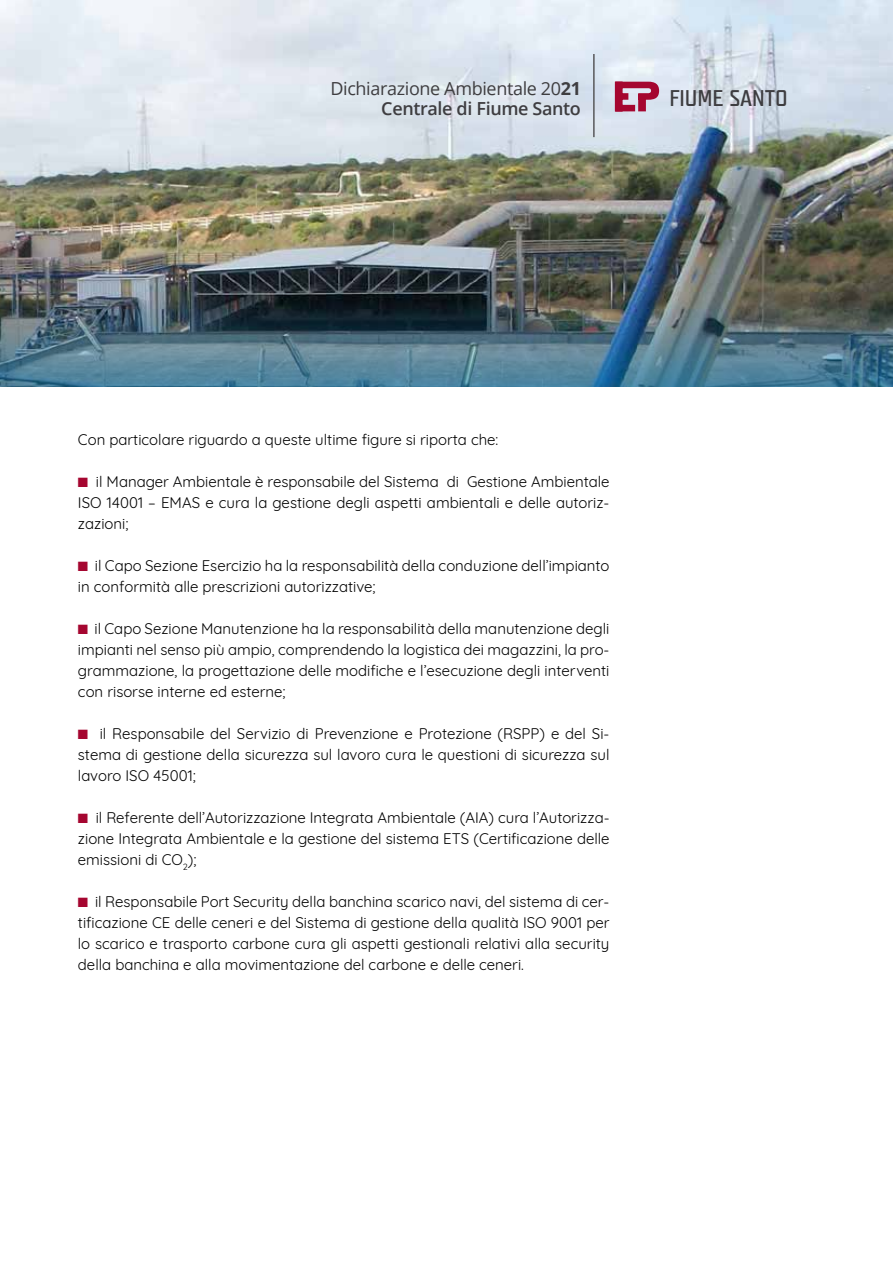
<style>
.page{position:relative;width:893px;height:1263px;background:#fff}
.page>*{position:absolute;margin:0;border:0;box-sizing:border-box;transform-origin:0 0}
.t1{font:22.8px "Teuton Normal";color:#3e3d40}
.t2{font:18px/19.8px "Open Sans";letter-spacing:-.02em;color:#3e3d40;text-align:right}
.t3{font:15px/21px "Quicksand";color:#000;text-align:justify}
.s1{font-weight:700}
.s2{font-weight:600}
.s3{color:#a50630}
</style>
<div class="page">
<img style="left:0;top:0;width:893px;height:289px">
<img style="left:0;top:289px;width:893px;height:98px">
<hr style="left:593px;top:54px;width:2px;height:83px;background:#58585a">
<svg style="left:615px;top:82px;width:44px;height:29px"></svg>
<p class="t2" style="left:330px;top:78px;width:252px">Dichiarazione Ambientale 20<span class="s1">21<br></span><span class="s2">Centrale di Fiume Santo</span></p>
<h1 class="t1" style="left:669px;top:87px;width:120px">FIUME SANTO</h1>
<p class="t3" style="left:78px;top:428px;width:422px">Con particolare riguardo a queste ultime figure si riporta che:</p>
<p class="t3" style="left:78px;top:470px;width:533px"><span class="s3">■</span> il Manager Ambientale è responsabile del Sistema di Gestione Ambientale ISO 14001 – EMAS e cura la gestione degli aspetti ambientali e delle autoriz&shy;zazioni;</p>
<p class="t3" style="left:78px;top:554px;width:533px"><span class="s3">■</span> il Capo Sezione Esercizio ha la responsabilità della conduzione dell’impianto in conformità alle prescrizioni autorizzative;</p>
<p class="t3" style="left:78px;top:617px;width:533px"><span class="s3">■</span> il Capo Sezione Manutenzione ha la responsabilità della manutenzione degli impianti nel senso più ampio, comprendendo la logistica dei magazzini, la pro&shy;grammazione, la progettazione delle modifiche e l’esecuzione degli interventi con risorse interne ed esterne;</p>
<p class="t3" style="left:78px;top:722px;width:533px"><span class="s3">■</span> il Responsabile del Servizio di Prevenzione e Protezione (RSPP) e del Si&shy;stema di gestione della sicurezza sul lavoro cura le questioni di sicurezza sul lavoro ISO 45001;</p>
<p class="t3" style="left:78px;top:806px;width:533px"><span class="s3">■</span> il Referente dell’Autorizzazione Integrata Ambientale (AIA) cura l’Autorizza&shy;zione Integrata Ambientale e la gestione del sistema ETS (Certificazione delle emissioni di CO<sub>2</sub>);</p>
<p class="t3" style="left:78px;top:890px;width:533px"><span class="s3">■</span> il Responsabile Port Security della banchina scarico navi, del sistema di cer&shy;tificazione CE delle ceneri e del Sistema di gestione della qualità ISO 9001 per lo scarico e trasporto carbone cura gli aspetti gestionali relativi alla security della banchina e alla movimentazione del carbone e delle ceneri.</p>
</div>
